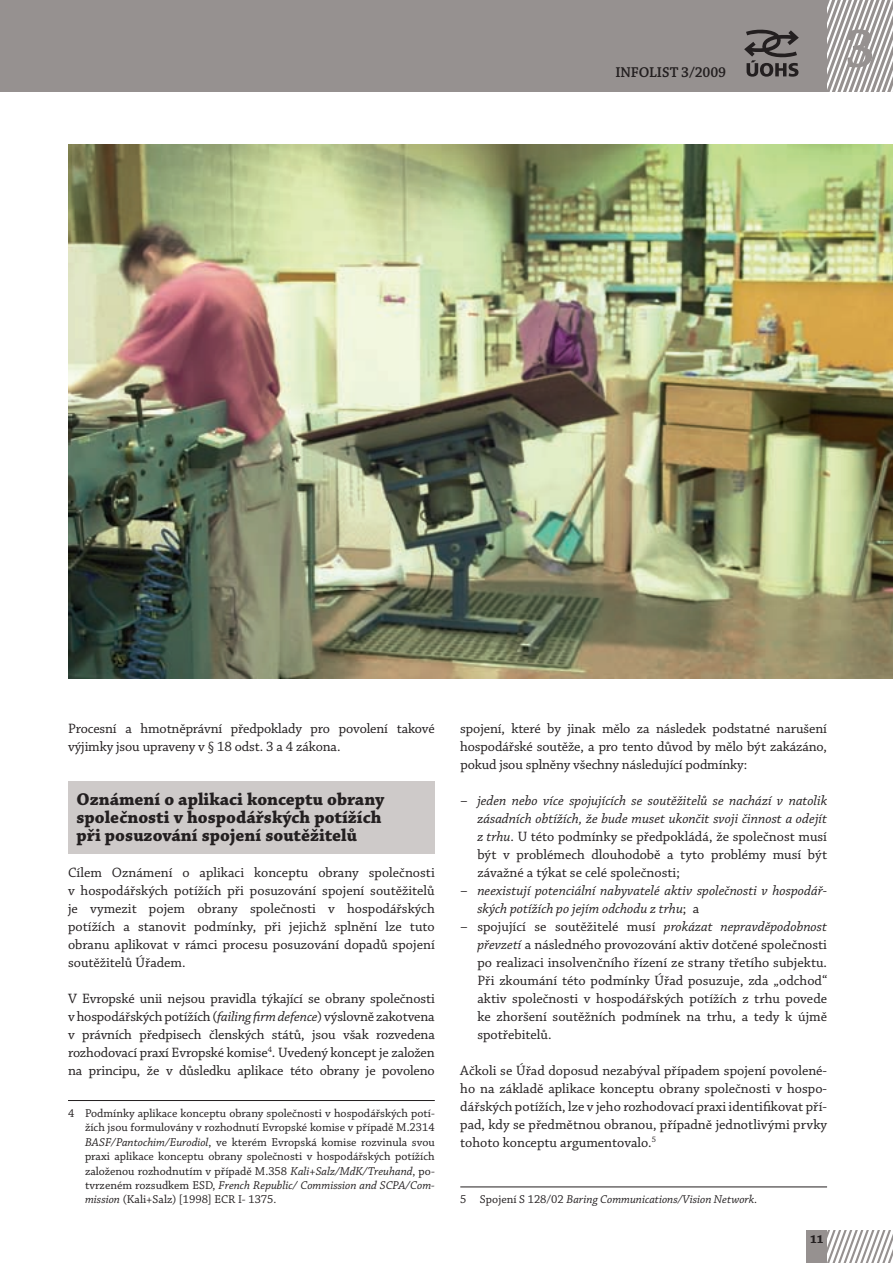
<style>
.page{position:relative;width:893px;height:1263px;background:#fff}
.page>*{position:absolute;margin:0;border:0;box-sizing:border-box;transform-origin:0 0}
.t1{font:600 57px "Chaparral Pro";color:#969190}
.t2{font:700 18px/18px "Chaparral Pro";color:#231f20}
.t3{font:600 15px "Chaparral Pro";letter-spacing:-.01em;color:#231f20}
.t4{font:14.25px/18px "Chaparral Pro";letter-spacing:-.005em;color:#231f20;text-align:justify}
.t5{font:italic 14.25px/18px "Chaparral Pro";color:#231f20}
.t6{font:12px/14.4px "Chaparral Pro";color:#231f20;text-align:justify}
.t7{font:italic 12px "Chaparral Pro";color:#231f20}
.t8{font:700 12px "Chaparral Pro";color:#231f20}
.s1{font-style:italic}
.s2{font-style:normal}
</style>
<div class="page">
<div style="left:68px;top:782px;width:367px;height:72px;background:#cecac9"></div>
<svg style="left:827px;top:1230px;width:66px;height:33px"></svg>
<div style="left:807px;top:1230px;width:20px;height:33px;background:#969190"></div>
<div style="left:0;top:0;width:893px;height:91px;background:#969190"></div>
<svg style="left:744px;top:29px;width:55px;height:48px"></svg>
<svg style="left:827px;top:0;width:66px;height:91px"></svg>
<hr style="left:68px;top:1100px;width:367px;height:1px;background:#231f20">
<hr style="left:460px;top:1187px;width:367px;height:1px;background:#231f20">
<img style="left:68px;top:145px;width:825px;height:534px">
<p class="t3" style="left:615px;top:63px;width:112px">INFOLIST 3/2009</p>
<h1 class="t1" style="left:845px;top:16px;width:32px">3</h1>
<p class="t4" style="left:68px;top:720px;width:368px">Procesní a hmotněprávní předpoklady pro povolení takové výjimky jsou upraveny v § 18 odst. 3 a 4 zákona.</p>
<p class="t2" style="left:77px;top:791px;width:309px">Oznámení o aplikaci konceptu obrany společnosti v hospodářských potížích při posuzování spojení soutěžitelů</p>
<p class="t4" style="left:68px;top:864px;width:368px">Cílem Oznámení o aplikaci konceptu obrany společnosti v hospodářských potížích při posuzování spojení soutěžitelů je vymezit pojem obrany společnosti v hospodářských potížích a stanovit podmínky, při jejichž splnění lze tuto obranu aplikovat v rámci procesu posuzování dopadů spojení soutěžitelů Úřadem.</p>
<p class="t4" style="left:68px;top:990px;width:368px">V Evropské unii nejsou pravidla týkající se obrany společnosti vhospodářských potížích (<span class="s1">failing firm defence</span>) výslovně zakotvena v právních předpisech členských států, jsou však rozvedena rozhodovací praxí Evropské komise<sup>4</sup>. Uvedený koncept je založen na principu, že v důsledku aplikace této obrany je povoleno</p>
<p class="t6" style="left:85px;top:1106px;width:351px;text-indent:-17px">4 Podmínky aplikace konceptu obrany společnosti v hospodářských potí&shy;žích jsou formulovány v rozhodnutí Evropské komise v případě M.2314<br><span class="s1">BASF/Pantochim/Eurodiol</span>, ve kterém Evropská komise rozvinula svou praxi aplikace konceptu obrany společnosti v hospodářských potížích založenou rozhodnutím v případě M.358 <span class="s1">Kali+Salz/MdK/Treuhand</span>, po&shy;tvrzeném rozsudkem ESD, <span class="s1">French Republic/ Commission and SCPA/Com&shy;mission</span> (Kali+Salz) [1998] ECR I- 1375.</p>
<p class="t4" style="left:460px;top:720px;width:368px">spojení, které by jinak mělo za následek podstatné narušení hospodářské soutěže, a pro tento důvod by mělo být zakázáno, pokud jsou splněny všechny následující podmínky:</p>
<p class="t4" style="left:477px;top:792px;width:351px;text-indent:-17px"><span class="s1">– jeden nebo více spojujících se soutěžitelů se nachází v natolik zásadních obtížích, že bude muset ukončit svoji činnost a odejít z trhu</span>. U této podmínky se předpokládá, že společnost musí být v problémech dlouhodobě a tyto problémy musí být závažné a týkat se celé společnosti;</p>
<p class="t5" style="left:477px;top:882px;width:351px;text-indent:-17px">– neexistují potenciální nabyvatelé aktiv společnosti v hospodář&shy;ských potížích po jejím odchodu z trhu<span class="s2">; a</span></p>
<p class="t4" style="left:477px;top:918px;width:351px;text-indent:-17px">– spojující se soutěžitelé musí <span class="s1">prokázat nepravděpodobnost převzetí</span> a následného provozování aktiv dotčené společnosti po realizaci insolvenčního řízení ze strany třetího subjektu.<br>Při zkoumání této podmínky Úřad posuzuje, zda „odchod“ aktiv společnosti v hospodářských potížích z trhu povede ke zhoršení soutěžních podmínek na trhu, a tedy k újmě spotřebitelů.</p>
<p class="t4" style="left:460px;top:1062px;width:368px">Ačkoli se Úřad doposud nezabýval případem spojení povolené&shy;ho na základě aplikace konceptu obrany společnosti v hospo&shy;dářských potížích, lze v jeho rozhodovací praxi identifikovat pří&shy;pad, kdy se předmětnou obranou, případně jednotlivými prvky tohoto konceptu argumentovalo.<sup>5</sup></p>
<p class="t7" style="left:460px;top:1193px;width:298px"><span class="s2">5 Spojení S 128/02</span> Baring Communications/Vision Network<span class="s2">.</span></p>
<p class="t8" style="left:810px;top:1232px;width:15px">11</p>
</div>
